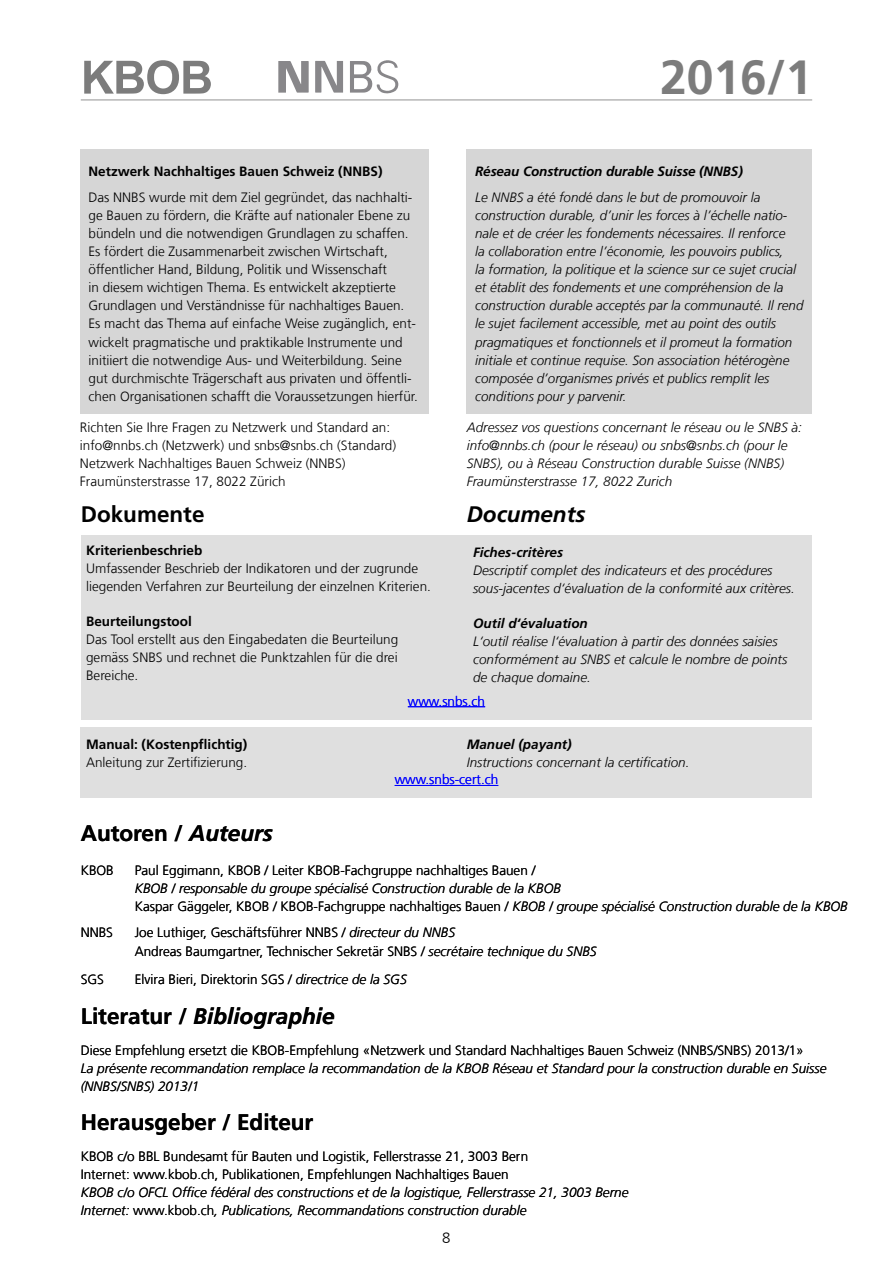
<style>
.page{position:relative;width:893px;height:1263px;background:#fff}
.page>*{position:absolute;margin:0;border:0;box-sizing:border-box;transform-origin:0 0}
.t1{font:700 48px "Frutiger LT Com";color:#7c7c7c}
.H1_Untertitel{font:700 22.5px "Frutiger LT Com";color:#000}
.H1_Untertitel-2{font:italic 700 22.5px "Frutiger LT Com";color:#000}
.t2{font:300 15px "Frutiger LT Com";color:#000}
.P_Grundtext_9Pt{font:300 13.5px/18px "Frutiger LT Com";color:#000}
.P_Grundtext_9Pt-2{font:italic 300 13.5px/18px "Frutiger LT Com";color:#000}
.H2_Untertitel_2{font:700 13.5px "Frutiger LT Com";color:#000}
.H2_Untertitel_2-2{font:italic 700 13.5px "Frutiger LT Com";color:#000}
.P_Website{font:300 13.5px "Frutiger LT Com";color:#00f}
.s1{font-style:italic}
.s2{font-style:normal}
</style>
<div class="page">
<div style="left:81px;top:535px;width:730px;height:185px;background:#dfdfdf"></div>
<div style="left:80px;top:727px;width:731px;height:70px;background:#dfdfdf"></div>
<hr style="left:81px;top:100px;width:731px;height:1px;background:#939393">
<svg style="left:84px;top:60px;width:127px;height:34px"></svg>
<svg style="left:278px;top:61px;width:31px;height:32px"></svg>
<svg style="left:315px;top:61px;width:28px;height:32px"></svg>
<svg style="left:350px;top:60px;width:48px;height:34px"></svg>
<div style="left:80px;top:149px;width:349px;height:264px;background:#d6d6d6"></div>
<div style="left:467px;top:149px;width:345px;height:264px;background:#d6d6d6"></div>
<hr style="left:408px;top:706px;width:77px;height:1px;background:#00f">
<hr style="left:395px;top:785px;width:103px;height:1px;background:#00f">
<h2 class="H2_Untertitel_2" style="left:88px;top:163px;width:296px">Netzwerk Nachhaltiges Bauen Schweiz (NNBS)</h2>
<p class="P_Grundtext_9Pt" style="left:88px;top:189px;width:331px">Das NNBS wurde mit dem Ziel gegründet, das nachhalti&shy;ge Bauen zu fördern, die Kräfte auf nationaler Ebene zu bündeln und die notwendigen Grundlagen zu schaffen.<br>Es fördert die Zusammenarbeit zwischen Wirtschaft, öffentlicher Hand, Bildung, Politik und Wissenschaft<br>in diesem wichtigen Thema. Es entwickelt akzeptierte Grundlagen und Verständnisse für nachhaltiges Bauen.<br>Es macht das Thema auf einfache Weise zugänglich, ent&shy;wickelt pragmatische und praktikable Instrumente und initiiert die notwendige Aus- und Weiterbildung. Seine gut durchmischte Trägerschaft aus privaten und öffentli&shy;chen Organisationen schafft die Voraussetzungen hierfür.</p>
<p class="P_Grundtext_9Pt" style="left:80px;top:419px;width:312px">Richten Sie Ihre Fragen zu Netzwerk und Standard an:</p>
<p class="P_Grundtext_9Pt" style="left:80px;top:437px;width:318px">info@nnbs.ch (Netzwerk) und snbs@snbs.ch (Standard)</p>
<p class="P_Grundtext_9Pt" style="left:80px;top:455px;width:267px">Netzwerk Nachhaltiges Bauen Schweiz (NNBS)</p>
<p class="P_Grundtext_9Pt" style="left:80px;top:473px;width:207px">Fraumünsterstrasse 17, 8022 Zürich</p>
<h1 class="H1_Untertitel" style="left:81px;top:501px;width:125px">Dokumente</h1>
<h2 class="H2_Untertitel_2" style="left:86px;top:543px;width:118px">Kriterienbeschrieb</h2>
<p class="P_Grundtext_9Pt" style="left:86px;top:560px;width:346px">Umfassender Beschrieb der Indikatoren und der zugrunde liegenden Verfahren zur Beurteilung der einzelnen Kriterien.</p>
<h2 class="H2_Untertitel_2" style="left:86px;top:614px;width:107px">Beurteilungstool</h2>
<p class="P_Grundtext_9Pt" style="left:86px;top:631px;width:314px;text-align:justify">Das Tool erstellt aus den Eingabedaten die Beurteilung gemäss SNBS und rechnet die Punktzahlen für die drei Bereiche.</p>
<h1 class="t1" style="left:660px;top:50px;width:154px">2016/1</h1>
<h2 class="H2_Untertitel_2-2" style="left:475px;top:163px;width:269px">Réseau Construction durable Suisse (NNBS)</h2>
<p class="P_Grundtext_9Pt-2" style="left:475px;top:189px;width:330px">Le NNBS a été fondé dans le but de promouvoir la construction durable, d’unir les forces à l’échelle natio&shy;nale et de créer les fondements nécessaires. Il renforce<br>la collaboration entre l’économie, les pouvoirs publics,<br>la formation, la politique et la science sur ce sujet crucial et établit des fondements et une compréhension de la construction durable acceptés par la communauté. Il rend le sujet facilement accessible, met au point des outils pragmatiques et fonctionnels et il promeut la formation initiale et continue requise. Son association hétérogène composée d’organismes privés et publics remplit les conditions pour y parvenir.</p>
<p class="P_Grundtext_9Pt-2" style="left:467px;top:419px;width:337px">Adressez vos questions concernant le réseau ou le SNBS à:</p>
<p class="P_Grundtext_9Pt-2" style="left:467px;top:437px;width:322px">info@nnbs.ch (pour le réseau) ou snbs@snbs.ch (pour le<br>SNBS), ou à Réseau Construction durable Suisse (NNBS)<br>Fraumünsterstrasse 17, 8022 Zurich</p>
<h1 class="H1_Untertitel-2" style="left:467px;top:501px;width:120px">Documents</h1>
<h2 class="H2_Untertitel_2-2" style="left:473px;top:545px;width:92px">Fiches-critères</h2>
<p class="P_Grundtext_9Pt-2" style="left:473px;top:562px;width:323px">Descriptif complet des indicateurs et des procédures sous-jacentes d‘évaluation de la conformité aux critères.</p>
<h2 class="H2_Untertitel_2-2" style="left:473px;top:616px;width:116px">Outil d‘évaluation</h2>
<p class="P_Grundtext_9Pt-2" style="left:473px;top:633px;width:316px">L‘outil réalise l‘évaluation à partir des données saisies conformément au SNBS et calcule le nombre de points de chaque domaine.</p>
<h2 class="H2_Untertitel_2" style="left:86px;top:736px;width:163px">Manual: (Kostenpflichtig)</h2>
<p class="P_Grundtext_9Pt" style="left:86px;top:753px;width:163px">Anleitung zur Zertifizierung.</p>
<p class="P_Website" style="left:408px;top:693px;width:79px">www.snbs.ch</p>
<h2 class="H2_Untertitel_2-2" style="left:467px;top:736px;width:107px">Manuel (payant)</h2>
<p class="P_Grundtext_9Pt-2" style="left:467px;top:753px;width:224px">Instructions concernant la certification.</p>
<p class="P_Website" style="left:395px;top:772px;width:105px">www.snbs-cert.ch</p>
<h1 class="H1_Untertitel" style="left:81px;top:820px;width:194px">Autoren / <span class="s1">Auteurs</span></h1>
<p class="P_Grundtext_9Pt" style="left:81px;top:861px;width:35px">KBOB</p>
<p class="P_Grundtext_9Pt" style="left:135px;top:861px;width:402px">Paul Eggimann, KBOB / Leiter KBOB-Fachgruppe nachhaltiges Bauen /</p>
<p class="P_Grundtext_9Pt-2" style="left:135px;top:879px;width:428px">KBOB / responsable du groupe spécialisé Construction durable de la KBOB</p>
<p class="P_Grundtext_9Pt" style="left:135px;top:897px;width:714px">Kaspar Gäggeler, KBOB / KBOB-Fachgruppe nachhaltiges Bauen / <span class="s1">KBOB / groupe spécialisé Construction durable de la KBOB</span></p>
<p class="P_Grundtext_9Pt" style="left:81px;top:924px;width:34px">NNBS</p>
<p class="P_Grundtext_9Pt" style="left:135px;top:924px;width:322px">Joe Luthiger, Geschäftsführer NNBS / <span class="s1">directeur du NNBS</span></p>
<p class="P_Grundtext_9Pt" style="left:135px;top:942px;width:463px">Andreas Baumgartner, Technischer Sekretär SNBS / <span class="s1">secrétaire technique du SNBS</span></p>
<p class="P_Grundtext_9Pt" style="left:81px;top:970px;width:25px">SGS</p>
<p class="P_Grundtext_9Pt" style="left:135px;top:970px;width:273px">Elvira Bieri, Direktorin SGS / <span class="s1">directrice de la SGS</span></p>
<h1 class="H1_Untertitel-2" style="left:81px;top:1003px;width:255px"><span class="s2">Literatur /</span> Bibliographie</h1>
<p class="P_Grundtext_9Pt" style="left:81px;top:1041px;width:724px">Diese Empfehlung ersetzt die KBOB-Empfehlung «Netzwerk und Standard Nachhaltiges Bauen Schweiz (NNBS/SNBS) 2013/1»</p>
<p class="P_Grundtext_9Pt-2" style="left:81px;top:1059px;width:747px">La présente recommandation remplace la recommandation de la KBOB Réseau et Standard pour la construction durable en Suisse (NNBS/SNBS) 2013/1</p>
<h1 class="H1_Untertitel" style="left:81px;top:1109px;width:234px">Herausgeber / Editeur</h1>
<p class="P_Grundtext_9Pt" style="left:81px;top:1147px;width:449px">KBOB c/o BBL Bundesamt für Bauten und Logistik, Fellerstrasse 21, 3003 Bern</p>
<p class="P_Grundtext_9Pt" style="left:81px;top:1165px;width:429px">Internet: www.kbob.ch, Publikationen, Empfehlungen Nachhaltiges Bauen</p>
<p class="P_Grundtext_9Pt-2" style="left:81px;top:1183px;width:549px">KBOB c/o OFCL Office fédéral des constructions et de la logistique, Fellerstrasse 21, 3003 Berne</p>
<p class="P_Grundtext_9Pt-2" style="left:81px;top:1201px;width:447px">Internet: <span class="s2">www.kbob.ch</span>, Publications, Recommandations construction durable</p>
<p class="t2" style="left:442px;top:1229px;width:10px">8</p>
</div>
